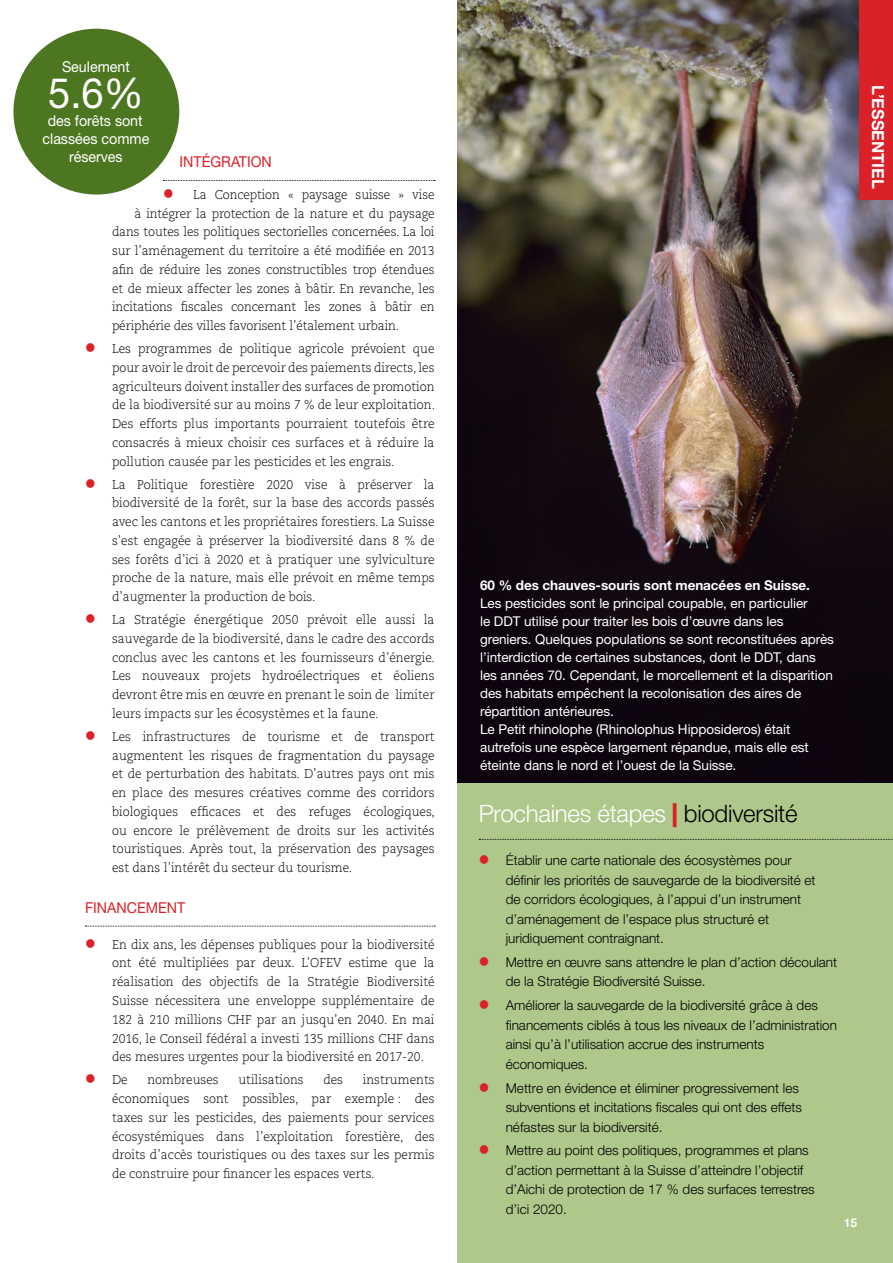
<style>
.page{position:relative;width:893px;height:1263px;background:#fff}
.page>*{position:absolute;margin:0;border:0;box-sizing:border-box;transform-origin:0 0}
.t1{font:42px "Helvetica Neue LT Std";color:#fff;scale:.95 1}
.t2{font:300 24px "Helvetica Neue LT Std";letter-spacing:-.01em;color:#fff}
.t3{font:700 16.5px "Helvetica Neue LT Std";color:#fff}
.t4{font:15px/18px "Helvetica Neue LT Std";color:#fff;text-align:center;scale:.95 1}
.t5{font:15px "Helvetica Neue LT Std";color:#da2128;scale:.95 1}
.t6{font:300 13.5px/19.5px "Helvetica Neue LT Std";color:#000}
.t7{font:13.5px/18px "Helvetica Neue LT Std";letter-spacing:-.005em;color:#fff}
.t8{font:700 13.5px "Helvetica Neue LT Std";letter-spacing:-.005em;color:#fff}
.t9{font:300 12.75px/18.8px "Caecilia LT Std";letter-spacing:-.01em;color:#000;text-align:justify;scale:.95 1}
.t10{font:700 12px "Helvetica Neue LT Std";color:#fff}
.s1{font-weight:900;color:#da2128}
.s2{color:#000}
</style>
<div class="page">
<img style="left:457px;top:0;width:436px;height:783px">
<div style="left:457px;top:783px;width:436px;height:480px;background:#aec78b"></div>
<div style="left:859px;top:0;width:34px;height:199px;background:#da2128"></div>
<svg style="left:479px;top:839px;width:414px;height:1px"></svg>
<div style="left:13px;top:29px;width:166px;height:166px;background:#4c7620;border-radius:50%"></div>
<svg style="left:163px;top:180px;width:272px;height:1px"></svg>
<svg style="left:85px;top:926px;width:350px;height:1px"></svg>
<p class="t4" style="left:62px;top:57px;width:73px">Seulement</p>
<h1 class="t1" style="left:48px;top:68px;width:102px">5.6%</h1>
<p class="t4" style="left:43px;top:111px;width:114px">des forêts sont classées comme réserves</p>
<p class="t5" style="left:180px;top:153px;width:99px">intégration</p>
<p class="t9" style="left:193px;top:185px;width:256px">La Conception « paysage suisse » vise</p>
<p class="t9" style="left:135px;top:204px;width:317px">à intégrer la protection de la nature et du paysage</p>
<p class="t9" style="left:112px;top:223px;width:341px">dans toutes les politiques sectorielles concernées. La loi</p>
<p class="t9" style="left:112px;top:242px;width:341px">sur l’aménagement du territoire a été modifiée en 2013</p>
<p class="t9" style="left:112px;top:260px;width:341px">afin de réduire les zones constructibles trop étendues</p>
<p class="t9" style="left:112px;top:279px;width:341px">et de mieux affecter les zones à bâtir. En revanche, les</p>
<p class="t9" style="left:112px;top:298px;width:341px">incitations fiscales concernant les zones à bâtir en</p>
<p class="t9" style="left:112px;top:317px;width:304px">périphérie des villes favorisent l’étalement urbain.</p>
<p class="t9" style="left:112px;top:340px;width:341px">Les programmes de politique agricole prévoient que pour avoir le droit de percevoir des paiements directs, les agriculteurs doivent installer des surfaces de promotion de la biodiversité sur au moins 7 % de leur exploitation.<br>Des efforts plus importants pourraient toutefois être consacrés à mieux choisir ces surfaces et à réduire la pollution causée par les pesticides et les engrais.</p>
<p class="t9" style="left:112px;top:475px;width:341px">La Politique forestière 2020 vise à préserver la biodiversité de la forêt, sur la base des accords passés avec les cantons et les propriétaires forestiers. La Suisse s’est engagée à préserver la biodiversité dans 8 % de ses forêts d’ici à 2020 et à pratiquer une sylviculture proche de la nature, mais elle prévoit en même temps d’augmenter la production de bois.</p>
<p class="t9" style="left:112px;top:611px;width:341px">La Stratégie énergétique 2050 prévoit elle aussi la sauvegarde de la biodiversité, dans le cadre des accords conclus avec les cantons et les fournisseurs d’énergie.<br>Les nouveaux projets hydroélectriques et éoliens devront être mis en œuvre en prenant le soin de limiter leurs impacts sur les écosystèmes et la faune.</p>
<p class="t9" style="left:112px;top:727px;width:341px">Les infrastructures de tourisme et de transport augmentent les risques de fragmentation du paysage et de perturbation des habitats. D’autres pays ont mis en place des mesures créatives comme des corridors biologiques efficaces et des refuges écologiques, ou encore le prélèvement de droits sur les activités touristiques. Après tout, la préservation des paysages est dans l’intérêt du secteur du tourisme.</p>
<p class="t5" style="left:85px;top:899px;width:107px">Financement</p>
<p class="t9" style="left:112px;top:935px;width:341px">En dix ans, les dépenses publiques pour la biodiversité ont été multipliées par deux. L’OFEV estime que la réalisation des objectifs de la Stratégie Biodiversité Suisse nécessitera une enveloppe supplémentaire de 182 à 210 millions CHF par an jusqu’en 2040. En mai 2016, le Conseil fédéral a investi 135 millions CHF dans des mesures urgentes pour la biodiversité en 2017-20.</p>
<p class="t9" style="left:112px;top:1071px;width:18px">De</p>
<p class="t9" style="left:147px;top:1071px;width:77px">nombreuses</p>
<p class="t9" style="left:238px;top:1071px;width:70px">utilisations</p>
<p class="t9" style="left:323px;top:1071px;width:22px">des</p>
<p class="t9" style="left:112px;top:1071px;width:341px;text-indent:251px">instruments économiques sont possibles, par exemple : des taxes sur les pesticides, des paiements pour services écosystémiques dans l’exploitation forestière, des droits d’accès touristiques ou des taxes sur les permis de construire pour financer les espaces verts.</p>
<p class="t3" style="left:888px;top:85px;width:105px;rotate:90deg">l’essentiel</p>
<p class="t8" style="left:480px;top:577px;width:331px">60 % des chauves-souris sont menacées en Suisse.</p>
<p class="t7" style="left:480px;top:594px;width:329px">Les pesticides sont le principal coupable, en particulier le DDT</p>
<p class="t7" style="left:480px;top:612px;width:355px;text-indent:44px">utilisé pour traiter les bois d’œuvre dans les greniers. Quelques populations se sont reconstituées après l’interdiction de certaines substances, dont le DDT, dans les années 70. Cependant, le morcellement et la disparition des habitats empêchent la recolonisation des aires de répartition antérieures.<br>Le Petit rhinolophe (Rhinolophus H ipposideros) était autrefois une espèce largement répandue, mais elle est éteinte dans le nord et l’ouest de la Suisse.</p>
<h2 class="t2" style="left:479px;top:799px;width:320px">Prochaines étapes <span class="s1">|</span> <span class="s2">biodiversité</span></h2>
<p class="t6" style="left:506px;top:850px;width:311px">Établir une carte nationale des écosystèmes pour définir les priorités de sauvegarde de la biodiversité et de corridors écologiques, à l’appui d’un instrument d’aménagement de l’espace plus structuré et juridiquement contraignant.</p>
<p class="t6" style="left:506px;top:952px;width:333px">Mettre en œuvre sans attendre le plan d’action découlant de la Stratégie Biodiversité Suisse.</p>
<p class="t6" style="left:506px;top:995px;width:333px">Améliorer la sauvegarde de la biodiversité grâce à des financements ciblés à tous les niveaux de l’administration ainsi qu’à l’utilisation accrue des instruments économiques.</p>
<p class="t6" style="left:506px;top:1078px;width:298px">Mettre en évidence et éliminer progressivement les subventions et incitations fiscales qui ont des effets néfastes sur la biodiversité.</p>
<p class="t6" style="left:506px;top:1140px;width:310px">Mettre au point des politiques, programmes et plans d’action permettant à la Suisse d’atteindre l’objectif d’Aichi de protection de 17 % des surfaces terrestres d’ici 2020.</p>
<p class="t10" style="left:844px;top:1215px;width:15px">15</p>
</div>
